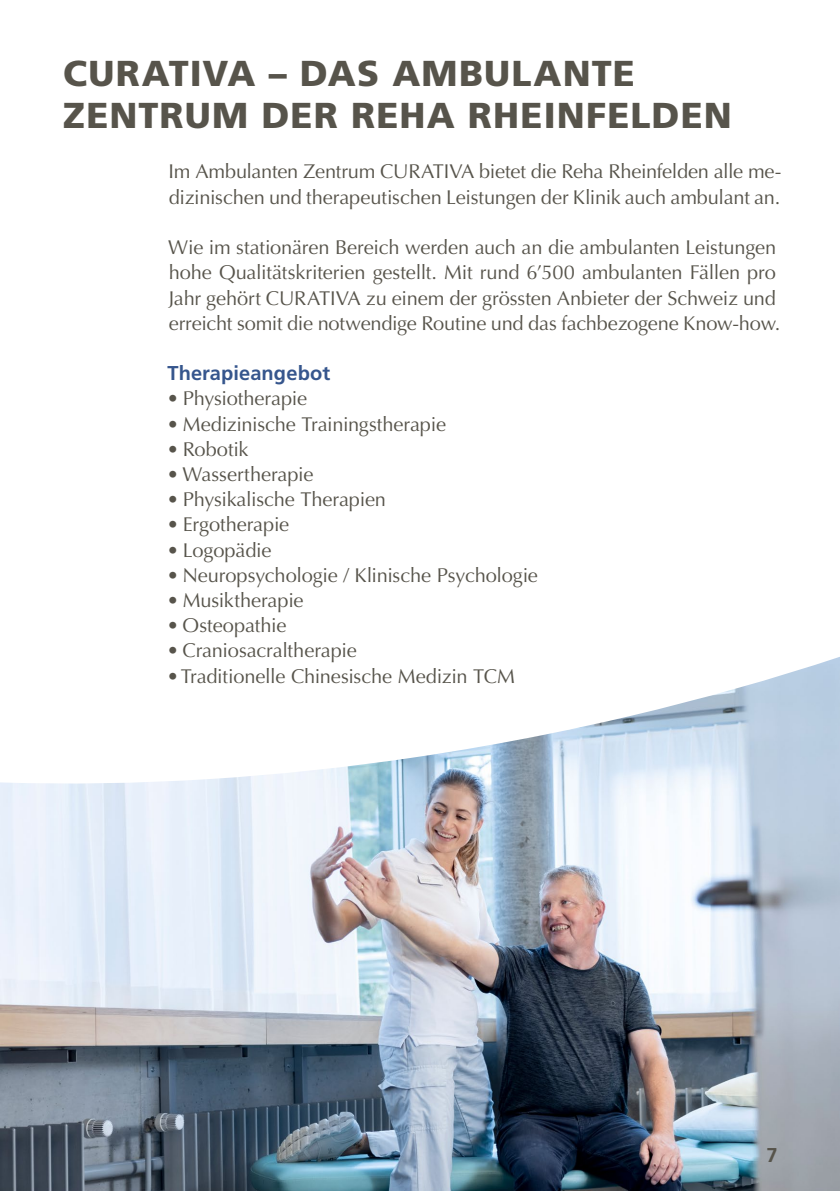
<style>
.page{position:relative;width:840px;height:1191px;background:#fff}
.page>*{position:absolute;margin:0;border:0;box-sizing:border-box;transform-origin:0 0}
.REHA_Titel-3{font:900 36px/42px "Frutiger LT Pro";letter-spacing:.03em;color:#57544b}
.REHA_Grundtext{font:20px/25.2px "Optima";letter-spacing:-.01em;color:#57544b}
.REHA_Zwischentitel{font:700 20px "Frutiger LT Pro";letter-spacing:.005em;color:#36568d}
.t1{font:700 20px "Frutiger LT Pro";color:#57544b}
</style>
<div class="page">
<img style="left:0;top:784px;width:839px;height:407px">
<svg style="left:0;top:657px;width:839px;height:127px"></svg>
<p class="REHA_Titel-3" style="left:63px;top:52px;width:670px">CURATIVA – DAS AMBULANTE<br>ZENTRUM DER REHA RHEINFELDEN</p>
<p class="REHA_Grundtext" style="left:168px;top:159px;width:614px">Im Ambulanten Zentrum CURATIVA bietet die Reha Rheinfelden alle me&shy;dizinischen und therapeutischen Leistungen der Klinik auch ambulant an.</p>
<p class="REHA_Grundtext" style="left:168px;top:235px;width:613px">Wie im stationären Bereich werden auch an die ambulanten Leistungen hohe Qualitätskriterien gestellt. Mit rund 6’500 ambulanten Fällen pro Jahr gehört CURATIVA zu einem der grössten Anbieter der Schweiz und erreicht somit die notwendige Routine und das fachbezogene Know-how.</p>
<p class="REHA_Zwischentitel" style="left:167px;top:361px;width:164px">Therapieangebot</p>
<p class="REHA_Grundtext" style="left:167px;top:386px;width:142px">• Physiotherapie</p>
<p class="REHA_Grundtext" style="left:167px;top:411px;width:280px">• Medizinische Trainingstherapie</p>
<p class="REHA_Grundtext" style="left:167px;top:437px;width:83px">• Robotik</p>
<p class="REHA_Grundtext" style="left:167px;top:462px;width:148px">• Wassertherapie</p>
<p class="REHA_Grundtext" style="left:167px;top:487px;width:221px">• Physikalische Therapien</p>
<p class="REHA_Grundtext" style="left:167px;top:512px;width:124px">• Ergotherapie</p>
<p class="REHA_Grundtext" style="left:167px;top:537px;width:106px">• Logopädie</p>
<p class="REHA_Grundtext" style="left:167px;top:563px;width:372px">• Neuropsychologie / Klinische Psychologie</p>
<p class="REHA_Grundtext" style="left:167px;top:588px;width:138px">• Musiktherapie</p>
<p class="REHA_Grundtext" style="left:167px;top:613px;width:121px">• Osteopathie</p>
<p class="REHA_Grundtext" style="left:167px;top:638px;width:191px">• Craniosacraltherapie</p>
<p class="REHA_Grundtext" style="left:167px;top:663px;width:349px">•Traditionelle Chinesische Medizin TCM</p>
<p class="t1" style="left:765px;top:1142px;width:13px">7</p>
</div>
